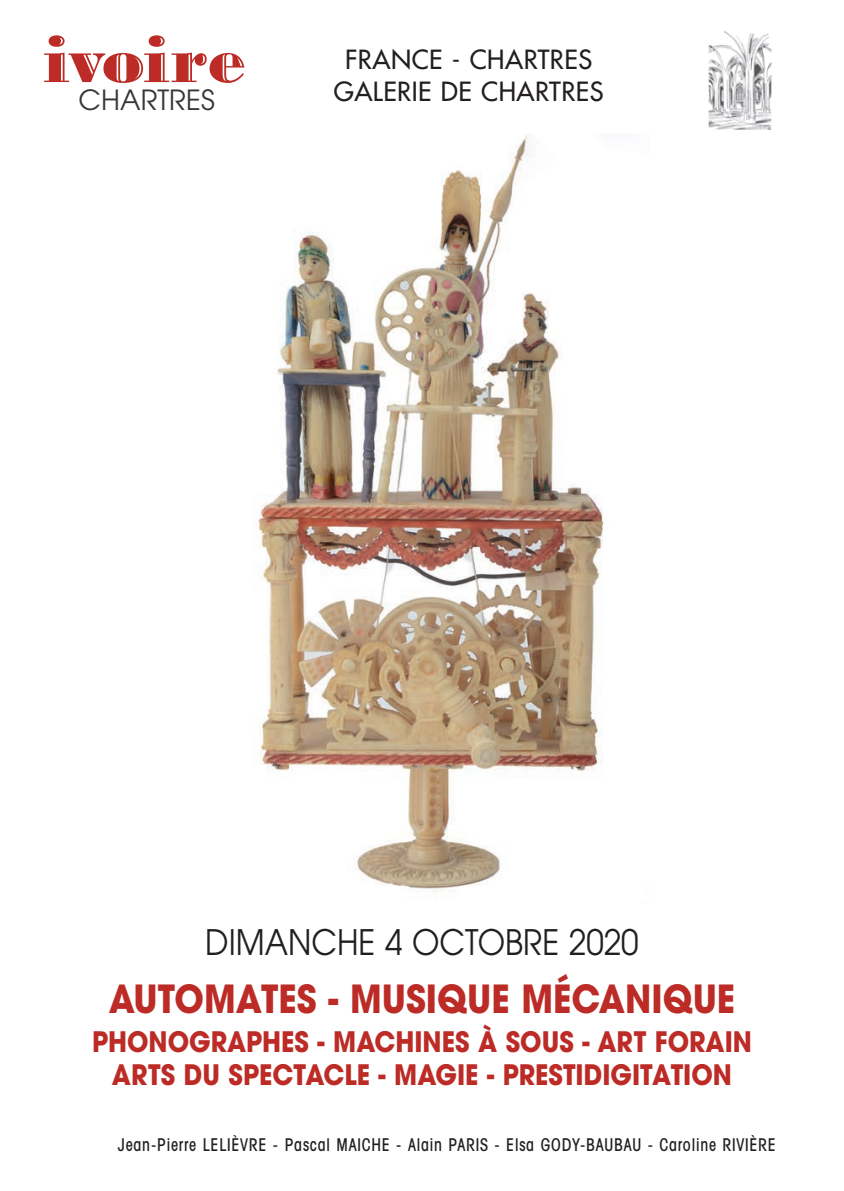
<style>
.page{position:relative;width:844px;height:1191px;background:#fff}
.page>*{position:absolute;margin:0;border:0;box-sizing:border-box;transform-origin:0 0}
.t1{font:70.7px "Bodoni Highlight ICG";letter-spacing:-.035em;color:#bc2b25}
.t2{font:700 38.5px "Avant Garde";color:#bc2b25;scale:.9 1}
.t3{font:35px "Avant Garde";color:#231f20;scale:.9 1}
.t4{font:700 28px/33.6px "Avant Garde";color:#bc2b25;text-align:center;scale:.9 1}
.t5{font:27.65px "Avant Garde";color:#35383a}
.t6{font:25.72px/31.2px "Futura";letter-spacing:.02em;color:#231f20;text-align:center}
.t7{font:500 condensed 17.68px "Avant Garde";letter-spacing:.05em;color:#231f20;scale:.9 1}
</style>
<div class="page">
<img style="left:708px;top:31px;width:64px;height:98px">
<img style="left:254px;top:135px;width:350px;height:757px">
<h1 class="t1" style="left:43px;top:20px;width:205px">ivoire</h1>
<h3 class="t5" style="left:79px;top:84px;width:138px">CHARTRES</h3>
<h3 class="t6" style="left:333px;top:45px;width:271px">FRANCE - CHARTRES<br>GALERIE DE CHARTRES</h3>
<h3 class="t3" style="left:205px;top:921px;width:483px">DIMANCHE 4 OCTOBRE 2020</h3>
<h2 class="t2" style="left:109px;top:973px;width:697px">AUTOMATES - MUSIQUE MÉCANIQUE</h2>
<h3 class="t4" style="left:92px;top:1024px;width:734px">PHONOGRAPHES - MACHINES À SOUS - ART FORAIN<br>ARTS DU SPECTACLE - MAGIE - PRESTIDIGITATION</h3>
<p class="t7" style="left:118px;top:1133px;width:732px">Jean-Pierre LELIÈVRE - Pascal MAICHE - Alain PARIS - Elsa GODY-BAUBAU - Caroline RIVIÈRE</p>
</div>
